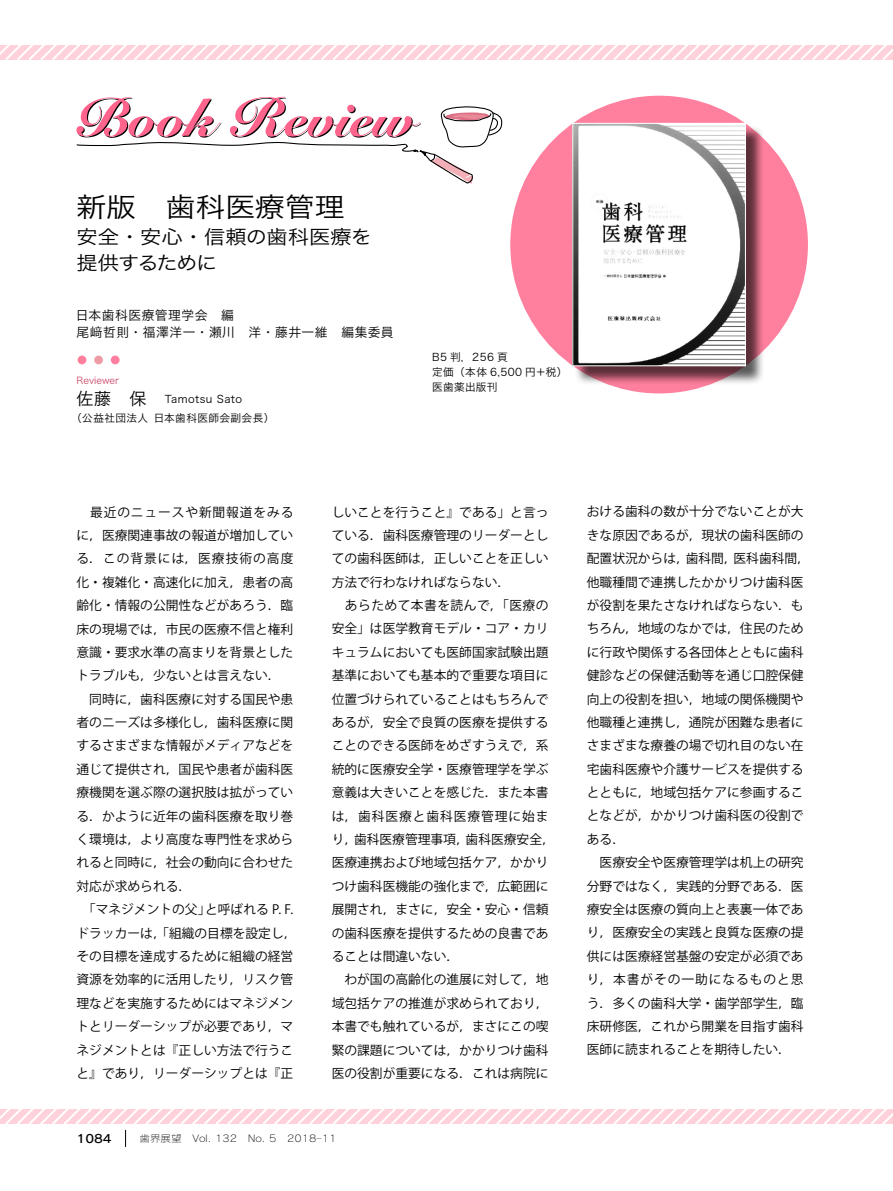
<style>
.page{position:relative;width:893px;height:1191px;background:#fff}
.page>*{position:absolute;margin:0;border:0;box-sizing:border-box;transform-origin:0 0}
.t1{font:26.85px "Hira Kaku Pro W3";color:#000;scale:1.11 1}
.t2{font:19.2px/25.5px "Hira Kaku Pro W3";letter-spacing:-.03em;color:#000;scale:1.11 1}
.t3{font:12.75px/23.4px "Koz Go Pro";color:#000}
.t4{font:12.75px/17px "Hira Kaku Pro W3";letter-spacing:.04em;color:#000}
.t5{font:11.55px "Rodin Pro DB";color:#000;scale:1.11 1}
.t6{font:10.65px/14.9px "Hira Kaku Pro W3";letter-spacing:.04em;color:#000}
.t7{font:9.6px "Rodin Pro L";color:#000;scale:1.11 1}
.t8{font:9.6px "Hira Kaku Pro W3";color:#ce4b6a}
.s1{font-size:16.95px}
</style>
<div class="page">
<div style="left:510px;top:96px;width:298px;height:297px;background:#ff809e;border-radius:50%"></div>
<div style="left:78px;top:355px;width:8px;height:9px;background:#ff809e;border-radius:50%"></div>
<div style="left:94px;top:355px;width:9px;height:9px;background:#ed9ca8;border-radius:50%"></div>
<div style="left:111px;top:355px;width:9px;height:9px;background:#ff809e;border-radius:50%"></div>
<svg style="left:76px;top:97px;width:427px;height:87px"></svg>
<svg style="left:0;top:45px;width:893px;height:15px"></svg>
<svg style="left:0;top:1109px;width:893px;height:38px"></svg>
<div style="left:575px;top:125px;width:190px;height:260px;background:#000;opacity:.65"></div>
<img style="left:574px;top:125px;width:170px;height:239px">
<div style="left:572px;top:123px;width:174px;height:243px;border:1px solid #fff"></div>
<h1 class="t1" style="left:77px;top:183px;width:243px">新版　歯科医療管理</h1>
<h2 class="t2" style="left:77px;top:223px;width:268px">安全・安心・信頼の歯科医療を提供するために</h2>
<p class="t4" style="left:76px;top:305px;width:319px">日本歯科医療管理学会　編<br>尾﨑哲則・福澤洋一・瀬川　洋・藤井一維　編集委員</p>
<p class="t8" style="left:77px;top:372px;width:44px">Reviewer</p>
<p class="t6" style="left:71px;top:388px;width:205px;line-height:19.2px;text-indent:5px"><span class="s1">佐藤　保　</span>Tamotsu Sato<br>（公益社団法人日本歯科医師会副会長）</p>
<p class="t6" style="left:432px;top:349px;width:137px">B5 判，256 頁<br>定価（本体 6,500 円＋税）医歯薬出版刊</p>
<p class="t3" style="left:77px;top:500px;width:222px">　最近のニュースや新聞報道をみるに，医療関連事故の報道が増加している．この背景には，医療技術の高度化・複雑化・高速化に加え，患者の高齢化・情報の公開性などがあろう．臨床の現場では，市民の医療不信と権利意識・要求水準の高まりを背景としたトラブルも，少ないとは言えない．<br>　同時に，歯科医療に対する国民や患者のニーズは多様化し，歯科医療に関するさまざまな情報がメディアなどを通じて提供され，国民や患者が歯科医療機関を選ぶ際の選択肢は拡がっている．かように近年の歯科医療を取り巻く環境は，より高度な専門性を求められると同時に，社会の動向に合わせた対応が求められる．<br>　「マネジメントの父」と呼ばれる P. F.ドラッカーは，「組織の目標を設定し，その目標を達成するために組織の経営資源を効率的に活用したり，リスク管理などを実施するためにはマネジメントとリーダーシップが必要であり，マネジメントとは『正しい方法で行うこと』であり，リーダーシップとは『正</p>
<p class="t3" style="left:332px;top:500px;width:225px">しいことを行うこと』である」と言っている．歯科医療管理のリーダーとしての歯科医師は，正しいことを正しい方法で行わなければならない．<br>　あらためて本書を読んで，「医療の安全」は医学教育モデル・コア・カリキュラムにおいても医師国家試験出題基準においても基本的で重要な項目に位置づけられていることはもちろんであるが，安全で良質の医療を提供することのできる医師をめざすうえで，系統的に医療安全学・医療管理学を学ぶ意義は大きいことを感じた．また本書は，歯科医療と歯科医療管理に始まり，歯科医療管理事項，歯科医療安全，医療連携および地域包括ケア，かかりつけ歯科医機能の強化まで，広範囲に展開され，まさに，安全・安心・信頼の歯科医療を提供するための良書であることは間違いない．<br>　わが国の高齢化の進展に対して，地域包括ケアの推進が求められており，本書でも触れているが，まさにこの喫緊の課題については，かかりつけ歯科医の役割が重要になる．これは病院に</p>
<p class="t3" style="left:587px;top:500px;width:225px">おける歯科の数が十分でないことが大きな原因であるが，現状の歯科医師の配置状況からは，歯科間，医科歯科間，他職種間で連携したかかりつけ歯科医が役割を果たさなければならない．もちろん，地域のなかでは，住民のために行政や関係する各団体とともに歯科健診などの保健活動等を通じ口腔保健向上の役割を担い，地域の関係機関や他職種と連携し，通院が困難な患者にさまざまな療養の場で切れ目のない在宅歯科医療や介護サービスを提供するとともに，地域包括ケアに参画することなどが，かかりつけ歯科医の役割である．<br>　医療安全や医療管理学は机上の研究分野ではなく，実践的分野である．医療安全は医療の質向上と表裏一体であり，医療安全の実践と良質な医療の提供には医療経営基盤の安定が必須であり，本書がその一助になるものと思う．多くの歯科大学・歯学部学生，臨床研修医，これから開業を目指す歯科医師に読まれることを期待したい．</p>
<p class="t5" style="left:77px;top:1130px;width:33px">1084</p>
<p class="t7" style="left:139px;top:1132px;width:179px">歯界展望　Vol. 132　No. 5　2018―11</p>
</div>
